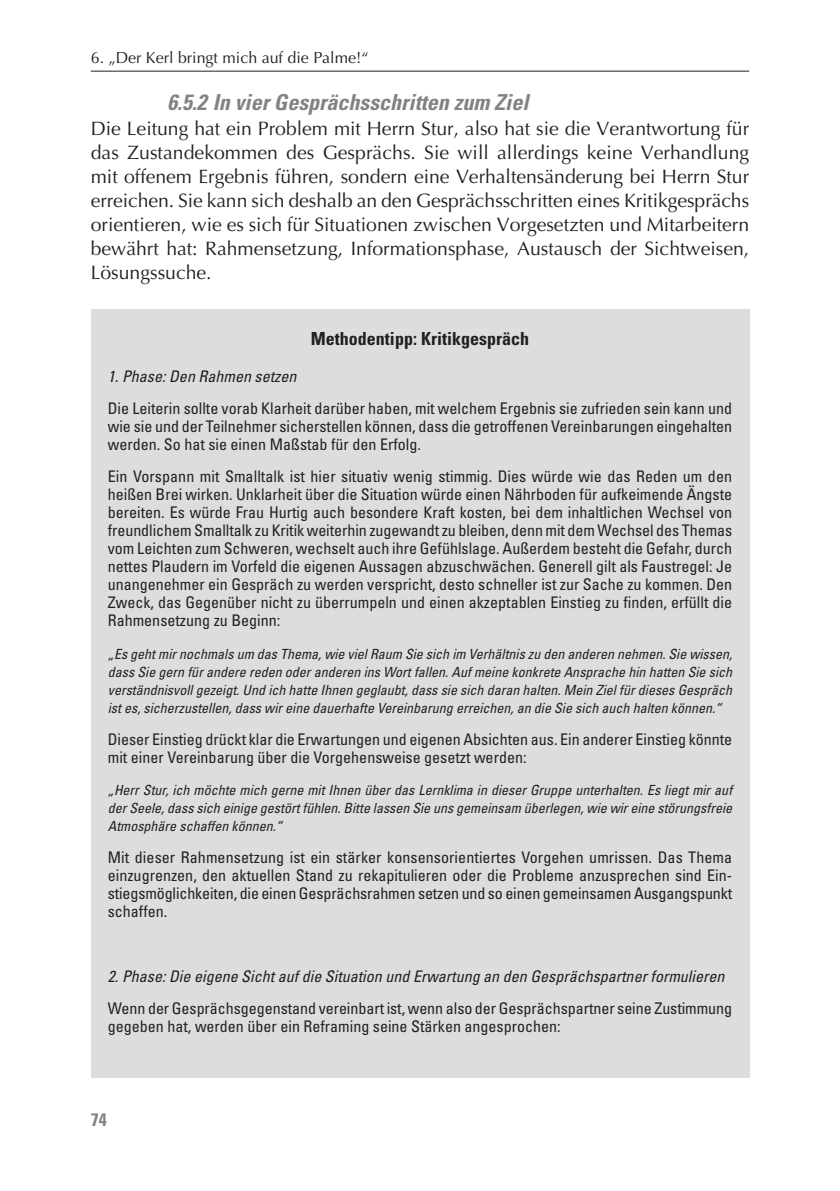
<style>
.page{position:relative;width:840px;height:1191px;background:#fff}
.page>*{position:absolute;margin:0;border:0;box-sizing:border-box;transform-origin:0 0}
.t1{font:italic 700 condensed 22px "Univers";color:#808285}
.t2{font:19.4px/24px "Optima";color:#231f20;text-align:justify}
.t3{font:700 condensed 18px "Univers";color:#231f20}
.t4{font:700 condensed 18px "Univers";color:#808285}
.t5{font:condensed 16px/18px "Univers";color:#231f20;text-align:justify}
.t6{font:italic condensed 16px "Univers";color:#231f20}
.t7{font:16px "Optima";color:#231f20}
.t8{font:italic condensed 14px/18px "Univers";color:#231f20;text-align:justify}
</style>
<div class="page">
<div style="left:91px;top:309px;width:657px;height:768px;background:#dcdddf"></div>
<hr style="left:91px;top:71px;width:657px;height:1px;background:#231f20">
<p class="t7" style="left:91px;top:51px;width:279px">6. „Der Kerl bringt mich auf die Palme!“</p>
<h1 class="t1" style="left:167px;top:94px;width:362px">6.5.2 In vier Gesprächsschritten zum Ziel</h1>
<p class="t2" style="left:91px;top:118px;width:659px">Die Leitung hat ein Problem mit Herrn Stur, also hat sie die Verantwortung für das Zustandekommen des Gesprächs. Sie will allerdings keine Verhandlung mit offenem Ergebnis führen, sondern eine Verhaltensänderung bei Herrn Stur erreichen. Sie kann sich deshalb an den Gesprächsschritten eines Kritikgesprächs orientieren, wie es sich für Situationen zwischen Vorgesetzten und Mitarbeitern bewährt hat: Rahmensetzung, Informationsphase, Austausch der Sichtweisen, Lösungssuche.</p>
<p class="t3" style="left:311px;top:332px;width:219px">Methodentipp: Kritikgespräch</p>
<p class="t6" style="left:108px;top:370px;width:190px">1. Phase: Den Rahmen setzen</p>
<p class="t5" style="left:108px;top:401px;width:625px">Die Leiterin sollte vorab Klarheit darüber haben, mit welchem Ergebnis sie zufrieden sein kann und wie sie und der Teilnehmer sicherstellen können, dass die getroffenen Vereinbarungen eingehalten werden. So hat sie einen Maßstab für den Erfolg.</p>
<p class="t5" style="left:108px;top:469px;width:625px">Ein Vorspann mit Smalltalk ist hier situativ wenig stimmig. Dies würde wie das Reden um den heißen Brei wirken. Unklarheit über die Situation würde einen Nährboden für aufkeimende Ängste bereiten. Es würde Frau Hurtig auch besondere Kraft kosten, bei dem inhaltlichen Wechsel von freundlichem Smalltalk zu Kritik weiterhin zugewandt zu bleiben, denn mit dem Wechsel des Themas vom Leichten zum Schweren, wechselt auch ihre Gefühlslage. Außerdem besteht die Gefahr, durch nettes Plaudern im Vorfeld die eigenen Aussagen abzuschwächen. Generell gilt als Faustregel: Je unangenehmer ein Gespräch zu werden verspricht, desto schneller ist zur Sache zu kommen. Den Zweck, das Gegenüber nicht zu überrumpeln und einen akzeptablen Einstieg zu finden, erfüllt die Rahmensetzung zu Beginn:</p>
<p class="t8" style="left:108px;top:646px;width:625px">„Es geht mir nochmals um das Thema, wie viel Raum Sie sich im Verhältnis zu den anderen nehmen. Sie wissen, dass Sie gern für andere reden oder anderen ins Wort fallen. Auf meine konkrete Ansprache hin hatten Sie sich verständnisvoll gezeigt. Und ich hatte Ihnen geglaubt, dass sie sich daran halten. Mein Ziel für dieses Gespräch ist es, sicherzustellen, dass wir eine dauerhafte Vereinbarung erreichen, an die Sie sich auch halten können.“</p>
<p class="t5" style="left:108px;top:731px;width:625px">Dieser Einstieg drückt klar die Erwartungen und eigenen Absichten aus. Ein anderer Einstieg könnte mit einer Vereinbarung über die Vorgehensweise gesetzt werden:</p>
<p class="t8" style="left:108px;top:782px;width:625px">„Herr Stur, ich möchte mich gerne mit Ihnen über das Lernklima in dieser Gruppe unterhalten. Es liegt mir auf der Seele, dass sich einige gestört fühlen. Bitte lassen Sie uns gemeinsam überlegen, wie wir eine störungsfreie Atmosphäre schaffen können.“</p>
<p class="t5" style="left:108px;top:850px;width:625px">Mit dieser Rahmensetzung ist ein stärker konsensorientiertes Vorgehen umrissen. Das Thema einzugrenzen, den aktuellen Stand zu rekapitulieren oder die Probleme anzusprechen sind Ein&shy;stiegsmöglichkeiten, die einen Gesprächsrahmen setzen und so einen gemeinsamen Ausgangspunkt schaffen.</p>
<p class="t6" style="left:108px;top:970px;width:617px">2. Phase: Die eigene Sicht auf die Situation und Erwartung an den Gesprächspartner formulieren</p>
<p class="t5" style="left:108px;top:1000px;width:625px">Wenn der Gesprächsgegenstand vereinbart ist, wenn also der Gesprächspartner seine Zustimmung gegeben hat, werden über ein Reframing seine Stärken angesprochen:</p>
<p class="t4" style="left:91px;top:1112px;width:17px">74</p>
</div>
